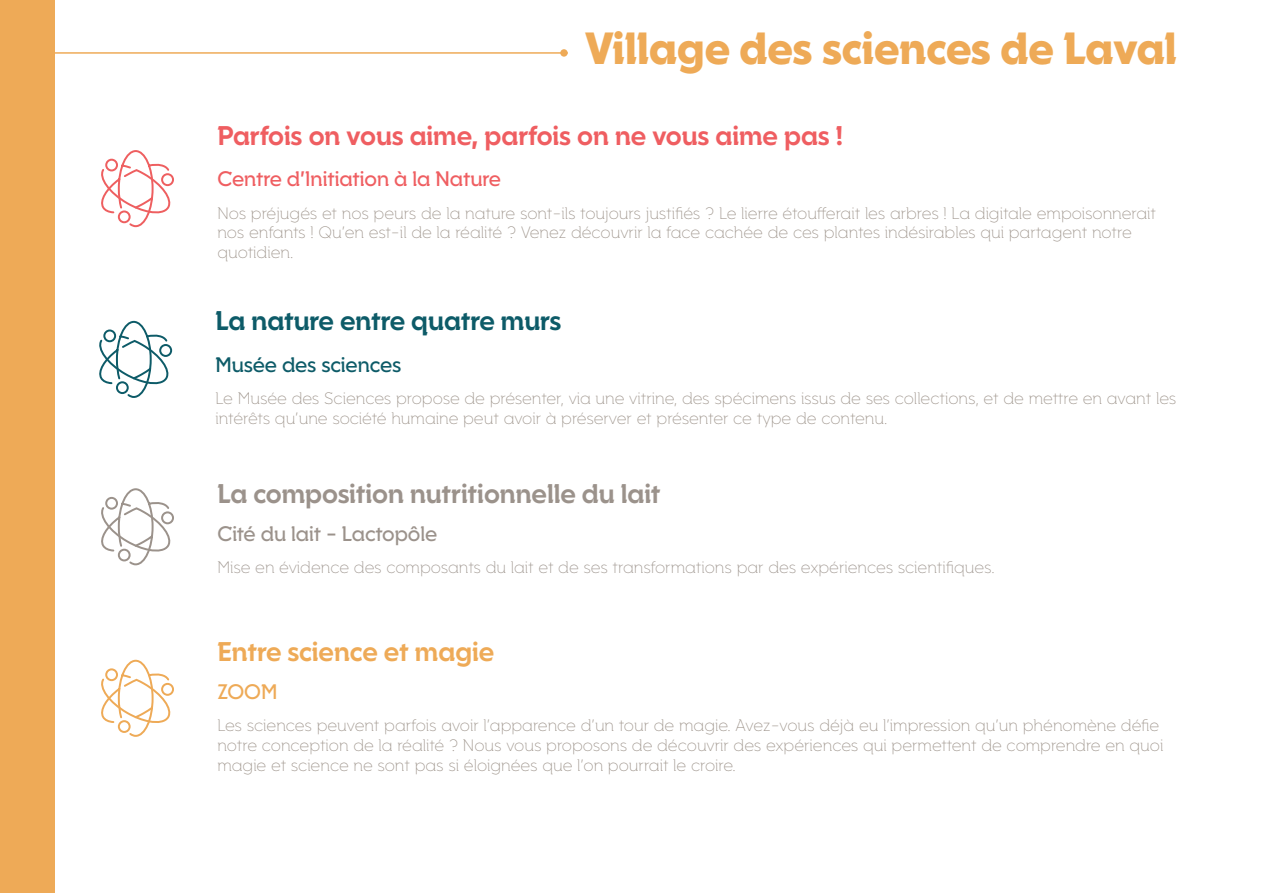
<style>
.page{position:relative;width:1263px;height:893px;background:#fff}
.page>*{position:absolute;margin:0;border:0;box-sizing:border-box;transform-origin:0 0}
.t1{font:900 45px "Campora Classic";letter-spacing:-.005em;color:#eeaa57}
.t2{font:800 27px "Campora Classic";letter-spacing:-.005em;color:#ef5e61}
.t3{font:800 27px "Campora Classic";letter-spacing:-.005em;color:#9b928b}
.t4{font:800 27px "Campora Classic";letter-spacing:-.005em;color:#0d5b68}
.t5{font:800 27px "Campora Classic";color:#eeaa57}
.t6{font:700 21px "Campora Classic";letter-spacing:-.005em;color:#ef5e61}
.t7{font:700 21px "Campora Classic";letter-spacing:-.005em;color:#9b928b}
.t8{font:700 21px "Campora Classic";letter-spacing:-.005em;color:#0d5b68}
.t9{font:700 21px "Campora Classic";color:#eeaa57}
.t10{font:300 16.5px/19.8px "Campora Classic";color:#9b9188}
.t11{font:300 16.5px "Campora Classic";color:#9b928b}
</style>
<div class="page">
<div style="left:0;top:0;width:54px;height:893px;background:#eeaa57"></div>
<hr style="left:0;top:52px;width:568px;height:2px;background:#eeaa57">
<div style="left:560px;top:49px;width:8px;height:8px;background:#eeaa57;border-radius:50%"></div>
<svg style="left:101px;top:150px;width:73px;height:78px"></svg>
<svg style="left:101px;top:488px;width:73px;height:78px"></svg>
<svg style="left:101px;top:659px;width:73px;height:78px"></svg>
<svg style="left:99px;top:320px;width:74px;height:78px"></svg>
<h1 class="t1" style="left:585px;top:20px;width:593px">Village des sciences de Laval</h1>
<h2 class="t2" style="left:217px;top:118px;width:627px">Parfois on vous aime, parfois on ne vous aime pas !</h2>
<p class="t6" style="left:217px;top:166px;width:285px">Centre d’Initiation à la Nature</p>
<p class="t10" style="left:217px;top:203px;width:940px">Nos préjugés et nos peurs de la nature sont-ils toujours justifiés ? Le lierre étoufferait les arbres ! La digitale empoisonnerait nos enfants ! Qu’en est-il de la réalité ? Venez découvrir la face cachée de ces plantes indésirables qui partagent notre quotidien.</p>
<h2 class="t4" style="left:215px;top:304px;width:348px">La nature entre quatre murs</h2>
<p class="t8" style="left:215px;top:351px;width:187px">Musée des sciences</p>
<p class="t10" style="left:215px;top:388px;width:962px">Le Musée des Sciences propose de présenter, via une vitrine, des spécimens issus de ses collections, et de mettre en avant les intérêts qu’une société humaine peut avoir à préserver et présenter ce type de contenu.</p>
<h2 class="t3" style="left:217px;top:476px;width:445px">La composition nutritionnelle du lait</h2>
<p class="t7" style="left:217px;top:520px;width:221px">Cité du lait - Lactopôle</p>
<p class="t11" style="left:217px;top:557px;width:779px">Mise en évidence des composants du lait et de ses transformations par des expériences scientifiques.</p>
<h2 class="t5" style="left:217px;top:634px;width:278px">Entre science et magie</h2>
<p class="t9" style="left:217px;top:678px;width:62px">ZOOM</p>
<p class="t10" style="left:217px;top:715px;width:947px">Les sciences peuvent parfois avoir l’apparence d’un tour de magie. Avez-vous déjà eu l’impression qu’un phénomène défie notre conception de la réalité ? Nous vous proposons de découvrir des expériences qui permettent de comprendre en quoi magie et science ne sont pas si éloignées que l’on pourrait le croire.</p>
</div>
